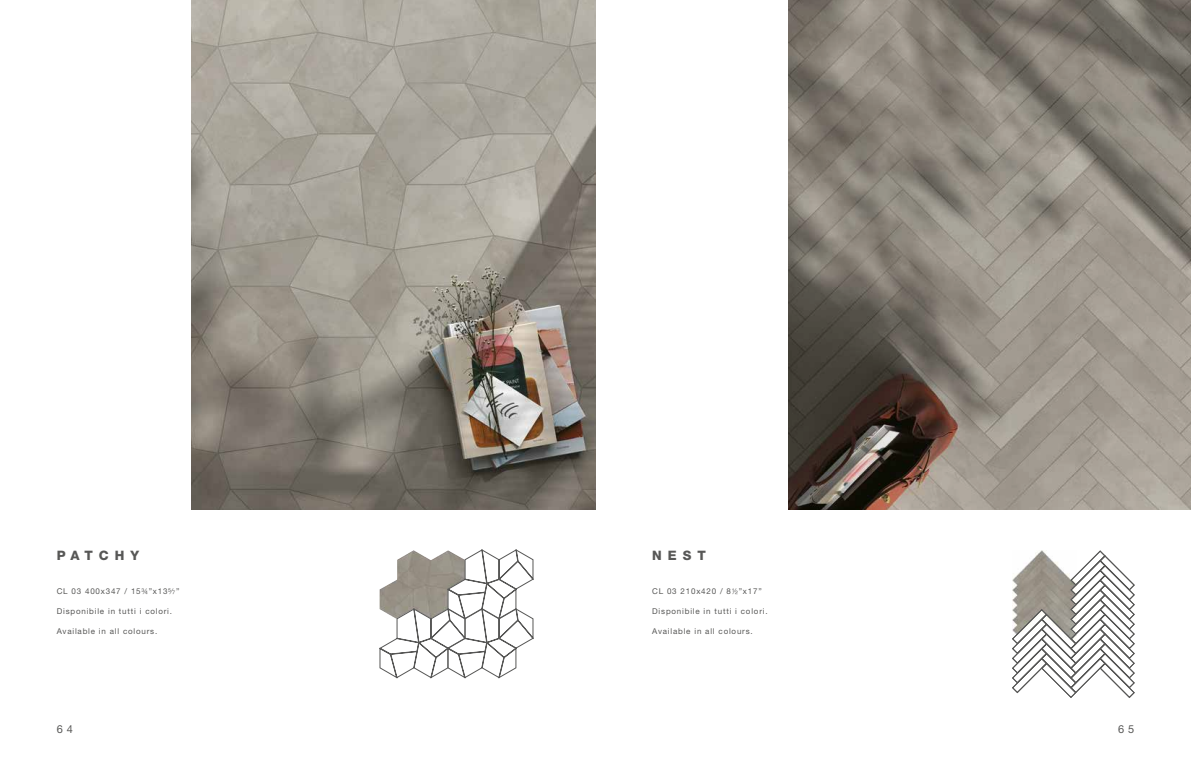
<style>
.page{position:relative;width:1191px;height:766px;background:#fff}
.page>*{position:absolute;margin:0;border:0;box-sizing:border-box;transform-origin:0 0}
.t1{font:800 13px "Helvetica Neue LT Std";letter-spacing:.46em;color:#575756}
.t2{font:11px "Helvetica Neue LT Std";color:#575756}
.t3{font:8px "Helvetica Neue LT Std";letter-spacing:.1em;color:#575756}
.s1{font-family:"Sans Fractions"}
</style>
<div class="page">
<img style="left:788px;top:0;width:403px;height:509px">
<img style="left:192px;top:0;width:403px;height:509px">
<svg style="left:1012px;top:550px;width:122px;height:147px"></svg>
<svg style="left:380px;top:549px;width:153px;height:128px"></svg>
<h1 class="t1" style="left:57px;top:547px;width:84px">PATCHY</h1>
<h1 class="t1" style="left:652px;top:547px;width:55px">NEST</h1>
<p class="t3" style="left:57px;top:586px;width:124px">CL 03 400x347 / 15<span class="s1">w</span>”x13<span class="s1">p</span>”</p>
<p class="t3" style="left:57px;top:606px;width:117px">Disponibile in tutti i colori.</p>
<p class="t3" style="left:57px;top:626px;width:102px">Available in all colours.</p>
<p class="t3" style="left:652px;top:586px;width:111px">CL 03 210x420 / 8<span class="s1">2</span>”x17”</p>
<p class="t3" style="left:652px;top:606px;width:117px">Disponibile in tutti i colori.</p>
<p class="t3" style="left:652px;top:626px;width:102px">Available in all colours.</p>
<h2 class="t2" style="left:57px;top:722px;width:18px">6 4</h2>
<h2 class="t2" style="left:1118px;top:722px;width:18px">6 5</h2>
</div>
